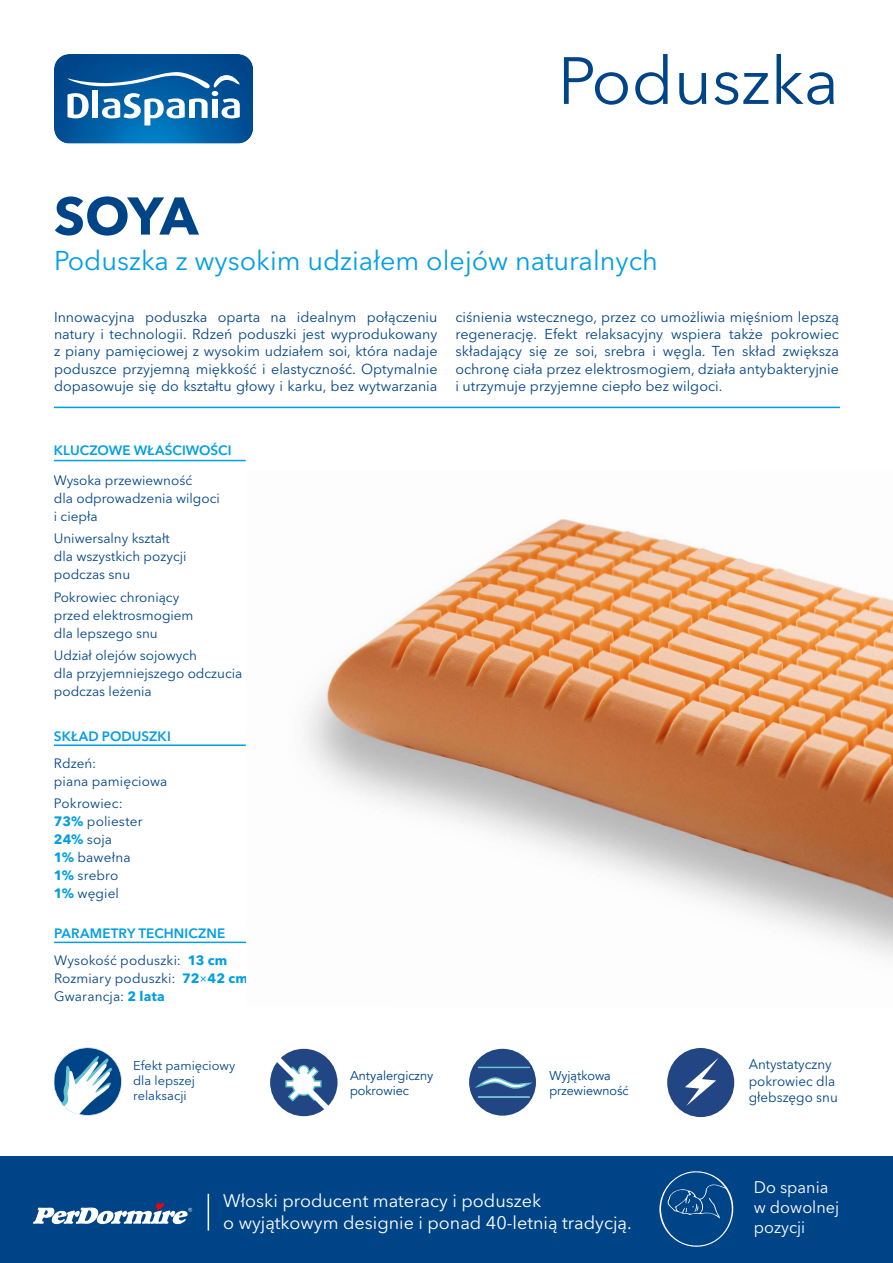
<style>
.page{position:relative;width:893px;height:1263px;background:#fff}
.page>*{position:absolute;margin:0;border:0;box-sizing:border-box;transform-origin:0 0}
.t1{font:66px "Avenir Next LT Pro";color:#048}
.t2{font:700 52.5px "Avenir Next LT Pro";color:#048}
.t3{font:27px "Avenir Next LT Pro";color:#009ee4}
.t4{font:18px/21.6px "Avenir Next LT Pro";color:#fff}
.t5{font:16.65px/20.1px "Avenir Next LT Pro";color:#fff}
.t6{font:14.25px/17.1px "Avenir Next LT Pro";color:#048;text-align:justify}
.t7{font:13.8px/16.6px "Avenir Next LT Pro";color:#048}
.t8{font:13.5px/18px "Avenir Next LT Pro";color:#048}
.t9{font:600 13.5px/27px "Avenir Next LT Pro";letter-spacing:.005em;color:#009ee4}
.t10{font:12.9px/15.5px "Avenir";color:#048}
.t11{font:12.75px/15.3px "Avenir Next LT Pro";color:#048}
.t12{font:12.75px/15.3px "Avenir";color:#048}
.s1{font-weight:700;color:#009ee4}
.s2{font-weight:400;color:#048}
.s3{font-weight:700}
.s4{font-family:"Avenir";color:#009ee4}
</style>
<div class="page">
<svg style="left:54px;top:54px;width:199px;height:90px"></svg>
<div style="left:0;top:1157px;width:893px;height:106px;background:#048"></div>
<hr style="left:54px;top:407px;width:786px;height:1px;background:#009ee4">
<hr style="left:208px;top:1194px;width:1px;height:36px;background:#fff">
<hr style="left:54px;top:744px;width:192px;height:2px;background:#009ee4">
<hr style="left:54px;top:460px;width:192px;height:1px;background:#009ee4">
<hr style="left:54px;top:942px;width:193px;height:1px;background:#009ee4">
<svg style="left:33px;top:1203px;width:159px;height:21px"></svg>
<img style="left:246px;top:518px;width:647px;height:440px">
<div style="left:667px;top:1048px;width:67px;height:69px;background:#224684;border-radius:50%"></div>
<svg style="left:685px;top:1058px;width:33px;height:47px"></svg>
<svg style="left:269px;top:1047px;width:70px;height:70px"></svg>
<svg style="left:276px;top:1057px;width:53px;height:53px"></svg>
<div style="left:468px;top:1047px;width:69px;height:70px;background:#224684;border:1px solid #fff;border-radius:50%"></div>
<hr style="left:478px;top:1067px;width:52px;height:1px;background:#64c3d1">
<hr style="left:478px;top:1096px;width:52px;height:2px;background:#64c3d1">
<svg style="left:475px;top:1077px;width:57px;height:12px"></svg>
<svg style="left:54px;top:1047px;width:68px;height:69px"></svg>
<svg style="left:659px;top:1171px;width:75px;height:76px"></svg>
<h1 class="t1" style="left:558px;top:53px;width:283px">Poduszka</h1>
<h2 class="t2" style="left:54px;top:186px;width:146px">SOYA</h2>
<h3 class="t3" style="left:54px;top:249px;width:605px">Poduszka z wysokim udziałem olejów naturalnych</h3>
<p class="t6" style="left:54px;top:310px;width:385px">Innowacyjna poduszka oparta na idealnym połączeniu natury i technologii. Rdzeń poduszki jest wyprodukowany z piany pamięciowej z wysokim udziałem soi, która nadaje poduszce przyjemną miękkość i elastyczność. Optymalnie dopasowuje się do kształtu głowy i karku, bez wytwarzania</p>
<p class="t6" style="left:455px;top:310px;width:385px">ciśnienia wstecznego, przez co umożliwia mięśniom lepszą regenerację. Efekt relaksacyjny wspiera także pokrowiec składający się ze soi, srebra i węgla. Ten skład zwiększa ochronę ciała przez elektrosmogiem, działa antybakteryjnie i utrzymuje przyjemne ciepło bez wilgoci.</p>
<p class="t9" style="left:54px;top:437px;width:179px">KLUCZOWE WŁAŚCIWOŚCI</p>
<p class="t8" style="left:54px;top:472px;width:167px">Wysoka przewiewność<br>dla odprowadzenia wilgoci i ciepła</p>
<p class="t8" style="left:54px;top:531px;width:134px">Uniwersalny kształt dla wszystkich pozycji podczas snu</p>
<p class="t8" style="left:54px;top:589px;width:141px">Pokrowiec chroniący przed elektrosmogiem dla lepszego snu</p>
<p class="t8" style="left:54px;top:647px;width:190px">Udział olejów sojowych<br>dla przyjemniejszego odczucia podczas leżenia</p>
<p class="t9" style="left:54px;top:723px;width:118px">SKŁAD PODUSZKI</p>
<p class="t8" style="left:54px;top:755px;width:115px">Rdzeń:<br>piana pamięciowa</p>
<p class="t8" style="left:54px;top:796px;width:90px">Pokrowiec:<br><span class="s1">73%</span> poliester<br><span class="s1">24%</span> soja<br><span class="s1">1%</span> bawełna<br><span class="s1">1%</span> srebro<br><span class="s1">1%</span> węgiel</p>
<p class="t9" style="left:54px;top:920px;width:175px">PARAMETRY TECHNICZNE<br><span class="s2">Wysokość poduszki:</span> <span class="s3">13 cm</span></p>
<p class="t8" style="left:54px;top:970px;width:195px">Rozmiary poduszki: <span class="s1">72</span><span class="s4">×</span><span class="s1">42 cm<br></span>Gwarancja: <span class="s1">2 lata</span></p>
<p class="t11" style="left:133px;top:1058px;width:104px">Efekt pamięciowy dla lepszej relaksacji</p>
<p class="t10" style="left:350px;top:1068px;width:85px">Antyalergiczny pokrowiec</p>
<p class="t12" style="left:549px;top:1068px;width:81px">Wyjątkowa przewiewność</p>
<p class="t4" style="left:223px;top:1192px;width:410px">Włoski producent materacy i poduszek<br>o wyjątkowym designie i ponad 40-letnią tradycją.</p>
<p class="t7" style="left:749px;top:1056px;width:91px">Antystatyczny pokrowiec dla głebszęgo snu</p>
<p class="t5" style="left:754px;top:1179px;width:87px">Do spania w dowolnej pozycji</p>
</div>
